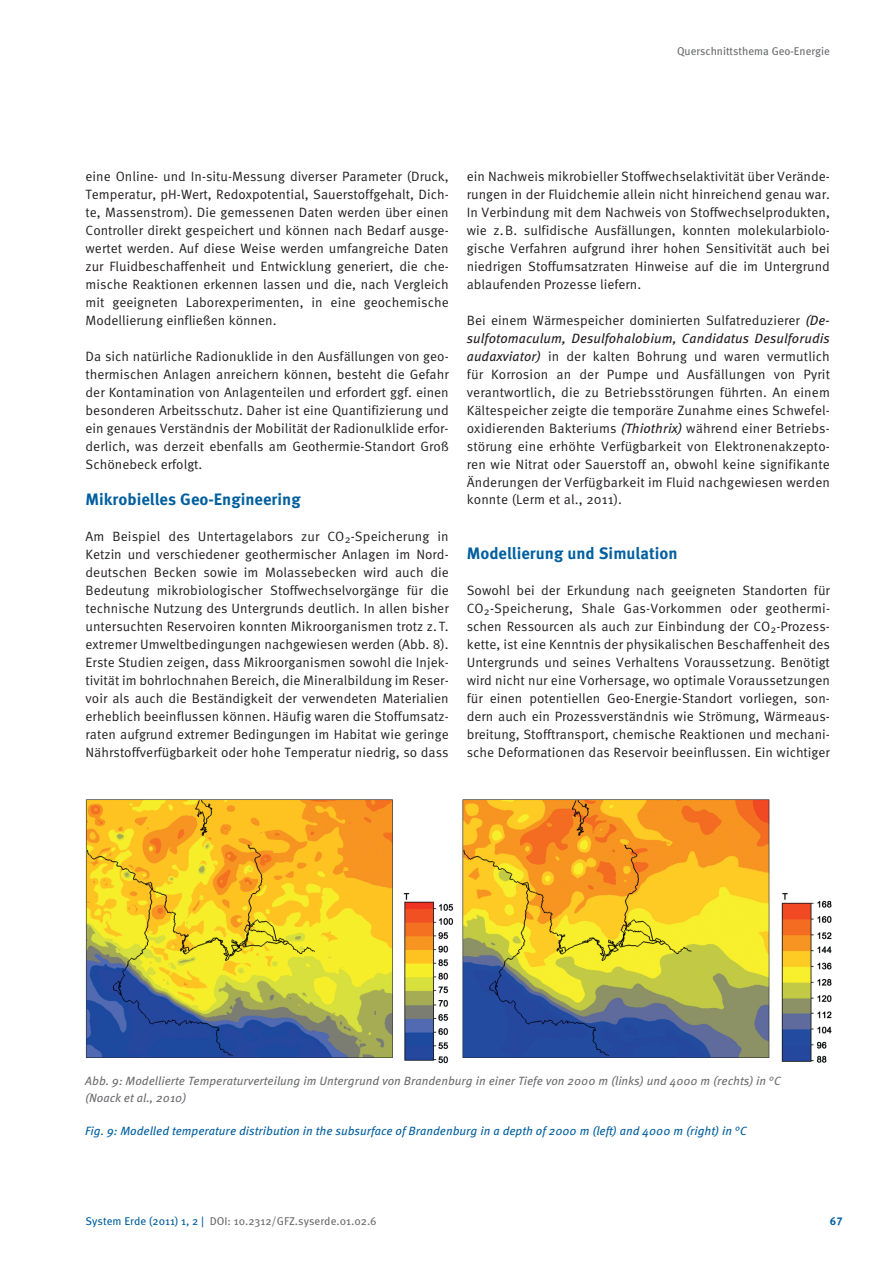
<style>
.page{position:relative;width:893px;height:1263px;background:#fff}
.page>*{position:absolute;margin:0;border:0;box-sizing:border-box;transform-origin:0 0}
.t1{font:700 16.5px "Meta Pro";color:#005f9f}
.t2{font:13.5px/18px "Meta Pro";color:#231f20;text-align:justify}
.t3{font:italic 12px/16.5px "Meta Pro";color:#6c6d70}
.t4{font:italic 12px "Meta Pro";color:#005f9f}
.t5{font:11.25px "Meta Pro";color:#6c6d70}
.t6{font:11.25px "Meta";color:#6c6d70}
.t7{font:700 11.25px "Meta Pro";color:#005f9f}
.s1{font-style:italic}
.s2{color:#005f9f}
</style>
<div class="page">
<img style="left:85px;top:799px;width:747px;height:265px">
<p class="t6" style="left:677px;top:44px;width:154px">Querschnittsthema Geo-Energie</p>
<p class="t2" style="left:86px;top:167px;width:365px">eine Online- und In-situ-Messung diverser Parameter (Druck, Temperatur, pH-Wert, Redoxpotential, Sauerstoffgehalt, Dich&shy;te, Massenstrom). Die gemessenen Daten werden über einen Controller direkt gespeichert und können nach Bedarf ausge&shy;wertet werden. Auf diese Weise werden umfangreiche Daten zur Fluidbeschaffenheit und Entwicklung generiert, die che&shy;mische Reaktionen erkennen lassen und die, nach Vergleich mit geeigneten Laborexperimenten, in eine geochemische Modellierung einfließen können.</p>
<p class="t2" style="left:86px;top:347px;width:365px">Da sich natürliche Radionuklide in den Ausfällungen von geo&shy;thermischen Anlagen anreichern können, besteht die Gefahr der Kontamination von Anlagenteilen und erfordert ggf. einen besonderen Arbeitsschutz. Daher ist eine Quantifizierung und ein genaues Verständnis der Mobilität der Radionulklide erfor&shy;derlich, was derzeit ebenfalls am Geothermie-Standort Groß Schönebeck erfolgt.</p>
<p class="t1" style="left:86px;top:488px;width:216px">Mikrobielles Geo-Engineering</p>
<p class="t2" style="left:86px;top:527px;width:365px">Am Beispiel des Untertagelabors zur CO<sub>2</sub>-Speicherung in Ketzin und verschiedener geothermischer Anlagen im Nord&shy;deutschen Becken sowie im Molassebecken wird auch die Bedeutung mikrobiologischer Stoffwechselvorgänge für die technische Nutzung des Untergrunds deutlich. In allen bisher untersuchten Reservoiren konnten Mikroorganismen trotz z. T. extremer Umweltbedingungen nachgewiesen werden (Abb. 8).<br>Erste Studien zeigen, dass Mikroorganismen sowohl die Injek&shy;tivität im bohrlochnahen Bereich, die Mineralbildung im Reser&shy;voir als auch die Beständigkeit der verwendeten Materialien erheblich beeinflussen können. Häufig waren die Stoffumsatz&shy;raten aufgrund extremer Bedingungen im Habitat wie geringe Nährstoffverfügbarkeit oder hohe Temperatur niedrig, so dass</p>
<p class="t2" style="left:467px;top:167px;width:365px">ein Nachweis mikrobieller Stoffwechselaktivität über Verände&shy;rungen in der Fluidchemie allein nicht hinreichend genau war.<br>In Verbindung mit dem Nachweis von Stoffwechselprodukten, wie z.B. sulfidische Ausfällungen, konnten molekularbiolo&shy;gische Verfahren aufgrund ihrer hohen Sensitivität auch bei niedrigen Stoffumsatzraten Hinweise auf die im Untergrund ablaufenden Prozesse liefern.</p>
<p class="t2" style="left:467px;top:311px;width:365px">Bei einem Wärmespeicher dominierten Sulfatreduzierer <span class="s1">(De&shy;sulfotomaculum, Desulfohalobium, Candidatus Desulforudis audaxviator)</span> in der kalten Bohrung und waren vermutlich für Korrosion an der Pumpe und Ausfällungen von Pyrit verantwortlich, die zu Betriebsstörungen führten. An einem Kältespeicher zeigte die temporäre Zunahme eines Schwefel&shy;oxidierenden Bakteriums <span class="s1">(Thiothrix)</span> während einer Betriebs&shy;störung eine erhöhte Verfügbarkeit von Elektronenakzepto&shy;ren wie Nitrat oder Sauerstoff an, obwohl keine signifikante Änderungen der Verfügbarkeit im Fluid nachgewiesen werden konnte (Lerm et al., 2011).</p>
<p class="t1" style="left:467px;top:542px;width:212px">Modellierung und Simulation</p>
<p class="t2" style="left:467px;top:581px;width:365px">Sowohl bei der Erkundung nach geeigneten Standorten für CO<sub>2</sub>-Speicherung, Shale Gas-Vorkommen oder geothermi&shy;schen Ressourcen als auch zur Einbindung der CO<sub>2</sub>-Prozess&shy;kette, ist eine Kenntnis der physikalischen Beschaffenheit des Untergrunds und seines Verhaltens Voraussetzung. Benötigt wird nicht nur eine Vorhersage, wo optimale Voraussetzungen für einen potentiellen Geo-Energie-Standort vorliegen, son&shy;dern auch ein Prozessverständnis wie Strömung, Wärmeaus&shy;breitung, Stofftransport, chemische Reaktionen und mechani&shy;sche Deformationen das Reservoir beeinflussen. Ein wichtiger</p>
<p class="t3" style="left:85px;top:1073px;width:697px">Abb. 9: Modellierte Temperaturverteilung im Untergrund von Brandenburg in einer Tiefe von 2000 m (links) und 4000 m (rechts) in °C (Noack et al., 2010)</p>
<p class="t4" style="left:85px;top:1123px;width:663px">Fig. 9: Modelled temperature distribution in the subsurface of Brandenburg in a depth of 2000 m (left) and 4000 m (right) in °C</p>
<p class="t5" style="left:86px;top:1214px;width:293px"><span class="s2">System Erde (2011) 1, 2 |</span> DOI: 10.2312/GFZ.syserde.01.02.6</p>
<p class="t7" style="left:830px;top:1214px;width:14px">67</p>
</div>
